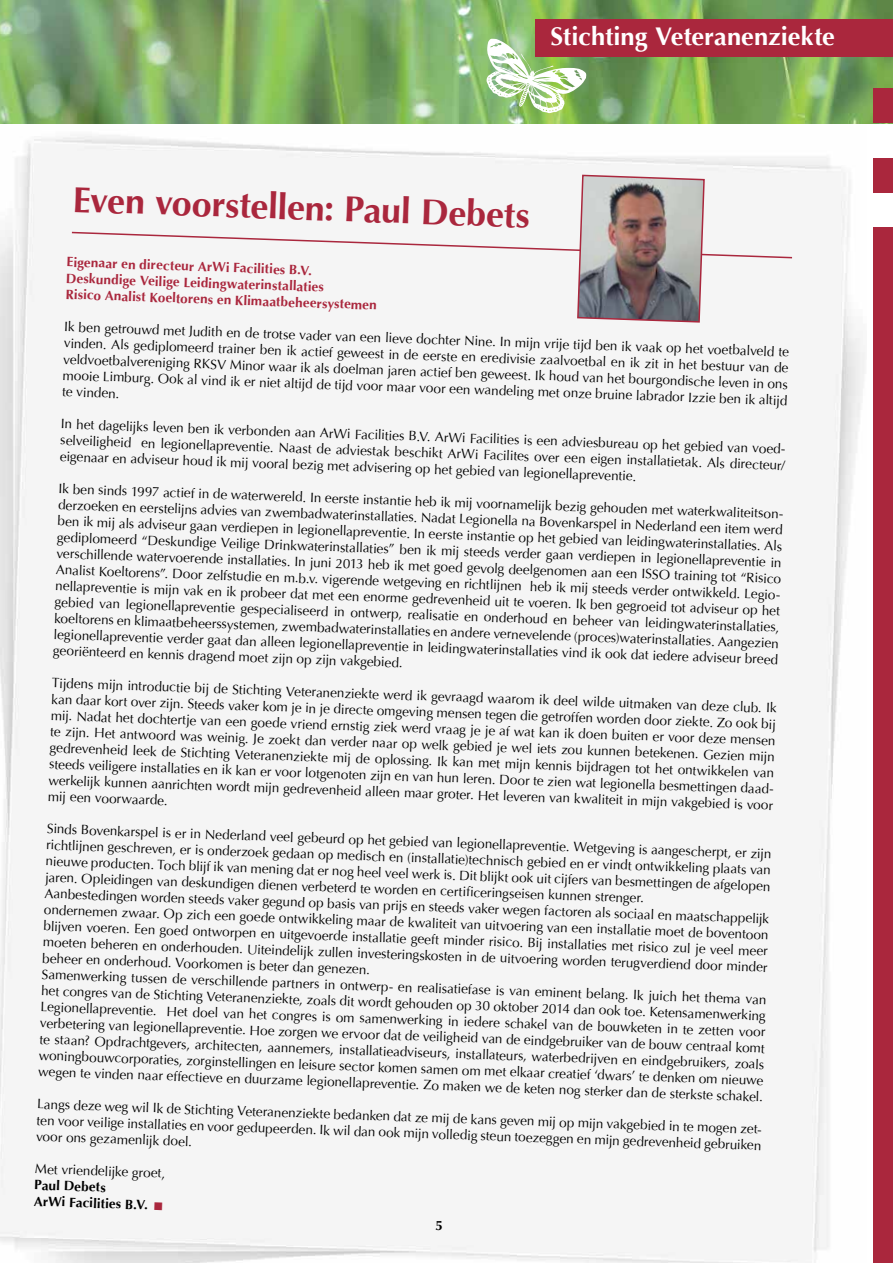
<style>
.page{position:relative;width:893px;height:1263px;background:#fff}
.page>*{position:absolute;margin:0;border:0;box-sizing:border-box;transform-origin:0 0}
.t1{font:700 36px "Optima";color:#aa273d}
.t2{font:700 25.5px "Optima";color:#fff}
.t3{font:13.5px/16.2px "Optima";color:#000}
.t4{font:700 13.5px/16.2px "Optima";color:#aa273d}
.t5{font:700 13.5px/16.2px "Optima";color:#000}
</style>
<div class="page">
<div style="left:873px;top:227px;width:20px;height:1036px;background:#aa273d"></div>
<div style="left:873px;top:158px;width:20px;height:35px;background:#aa273d"></div>
<div style="left:0;top:135px;width:865px;height:1128px;background:#f5f5f5"></div>
<img style="left:0;top:0;width:893px;height:123px">
<div style="left:536px;top:19px;width:357px;height:38px;background:#aa273d"></div>
<div style="left:873px;top:89px;width:20px;height:34px;background:#aa273d"></div>
<svg style="left:486px;top:38px;width:102px;height:75px"></svg>
<svg style="left:70px;top:174px;width:724px;height:149px"></svg>
<svg style="left:155px;top:1202px;width:7px;height:8px"></svg>
<h2 class="t2" style="left:550px;top:21px;width:286px">Stichting Veteranenziekte</h2>
<h1 class="t1" style="left:74px;top:178px;width:459px;rotate:2deg">Even voorstellen: Paul Debets</h1>
<p class="t4" style="left:67px;top:254px;width:313px;rotate:2deg">Eigenaar en directeur ArWi Facilities B.V.<br>Deskundige Veilige Leidingwaterinstallaties<br>Risico Analist Koeltorens en Klimaatbeheersystemen</p>
<p class="t3" style="left:65px;top:319px;width:727px;text-align:justify;rotate:2deg">Ik ben getrouwd met Judith en de trotse vader van een lieve dochter Nine. In mijn vrije tijd ben ik vaak op het voetbalveld te vinden. Als gediplomeerd trainer ben ik actief geweest in de eerste en eredivisie zaalvoetbal en ik zit in het bestuur van de veldvoetbalvereniging RKSV Minor waar ik als doelman jaren actief ben geweest. Ik houd van het bourgondische leven in ons mooie Limburg. Ook al vind ik er niet altijd de tijd voor maar voor een wandeling met onze bruine labrador Izzie ben ik altijd te vinden.</p>
<p class="t3" style="left:61px;top:416px;width:729px;rotate:2deg">In het dagelijks leven ben ik verbonden aan ArWi Facilities B.V. ArWi Facilities is een adviesbureau op het gebied van voed&shy;selveiligheid en legionellapreventie. Naast de adviestak beschikt ArWi Facilites over een eigen installatietak. Als directeur/ eigenaar en adviseur houd ik mij vooral bezig met advisering op het gebied van legionellapreventie.</p>
<p class="t3" style="left:59px;top:481px;width:729px;rotate:2deg">Ik ben sinds 1997 actief in de waterwereld. In eerste instantie heb ik mij voornamelijk bezig gehouden met waterkwaliteitson&shy;derzoeken en eerstelijns advies van zwembadwaterinstallaties. Nadat Legionella na Bovenkarspel in Nederland een item werd ben ik mij als adviseur gaan verdiepen in legionellapreventie. In eerste instantie op het gebied van leidingwaterinstallaties. Als gediplomeerd “Deskundige Veilige Drinkwaterinstallaties” ben ik mij steeds verder gaan verdiepen in legionellapreventie in verschillende watervoerende installaties. In juni 2013 heb ik met goed gevolg deelgenomen aan een ISSO training tot “Risico Analist Koeltorens”. Door zelfstudie en m.b.v. vigerende wetgeving en richtlijnen heb ik mij steeds verder ontwikkeld. Legio&shy;nellapreventie is mijn vak en ik probeer dat met een enorme gedrevenheid uit te voeren. Ik ben gegroeid tot adviseur op het gebied van legionellapreventie gespecialiseerd in ontwerp, realisatie en onderhoud en beheer van leidingwaterinstallaties, koeltorens en klimaatbeheerssystemen, zwembadwaterinstallaties en andere vernevelende (proces)waterinstallaties. Aangezien legionellapreventie verder gaat dan alleen legionellapreventie in leidingwaterinstallaties vind ik ook dat iedere adviseur breed georiënteerd en kennis dragend moet zijn op zijn vakgebied.</p>
<p class="t3" style="left:52px;top:675px;width:729px;rotate:2deg">Tijdens mijn introductie bij de Stichting Veteranenziekte werd ik gevraagd waarom ik deel wilde uitmaken van deze club. Ik kan daar kort over zijn. Steeds vaker kom je in je directe omgeving mensen tegen die getroffen worden door ziekte. Zo ook bij mij. Nadat het dochtertje van een goede vriend ernstig ziek werd vraag je je af wat kan ik doen buiten er voor deze mensen te zijn. Het antwoord was weinig. Je zoekt dan verder naar op welk gebied je wel iets zou kunnen betekenen. Gezien mijn gedrevenheid leek de Stichting Veteranenziekte mij de oplossing. Ik kan met mijn kennis bijdragen tot het ontwikkelen van steeds veiligere installaties en ik kan er voor lotgenoten zijn en van hun leren. Door te zien wat legionella besmettingen daad&shy;werkelijk kunnen aanrichten wordt mijn gedrevenheid alleen maar groter. Het leveren van kwaliteit in mijn vakgebied is voor mij een voorwaarde.</p>
<p class="t3" style="left:47px;top:821px;width:727px;rotate:2deg">Sinds Bovenkarspel is er in Nederland veel gebeurd op het gebied van legionellapreventie. Wetgeving is aangescherpt, er zijn richtlijnen geschreven, er is onderzoek gedaan op medisch en (installatie)technisch gebied en er vindt ontwikkeling plaats van nieuwe producten. Toch blijf ik van mening dat er nog heel veel werk is. Dit blijkt ook uit cijfers van besmettingen de afgelopen jaren. Opleidingen van deskundigen dienen verbeterd te worden en certifi ceringseisen kunnen strenger.<br>Aanbestedingen worden steeds vaker gegund op basis van prijs en steeds vaker wegen factoren als sociaal en maatschappelijk ondernemen zwaar. Op zich een goede ontwikkeling maar de kwaliteit van uitvoering van een installatie moet de boventoon blijven voeren. Een goed ontworpen en uitgevoerde installatie geeft minder risico. Bij installaties met risico zul je veel meer moeten beheren en onderhouden. Uiteindelijk zullen investeringskosten in de uitvoering worden terugverdiend door minder beheer en onderhoud. Voorkomen is beter dan genezen.<br>Samenwerking tussen de verschillende partners in ontwerp- en realisatiefase is van eminent belang. Ik juich het thema van het congres van de Stichting Veteranenziekte, zoals dit wordt gehouden op 30 oktober 2014 dan ook toe. Ketensamenwerking Legionellapreventie. Het doel van het congres is om samenwerking in iedere schakel van de bouwketen in te zetten voor verbetering van legionellapreventie. Hoe zorgen we ervoor dat de veiligheid van de eindgebruiker van de bouw centraal komt te staan? Opdrachtgevers, architecten, aannemers, installatieadviseurs, installateurs, waterbedrijven en eindgebruikers, zoals woningbouwcorporaties, zorginstellingen en leisure sector komen samen om met elkaar creatief ‘dwars’ te denken om nieuwe wegen te vinden naar effectieve en duurzame legionellapreventie. Zo maken we de keten nog sterker dan de sterkste schakel.</p>
<p class="t3" style="left:38px;top:1096px;width:729px;rotate:2deg">Langs deze weg wil Ik de Stichting Veteranenziekte bedanken dat ze mij de kans geven mij op mijn vakgebied in te mogen zet&shy;ten voor veilige installaties en voor gedupeerden. Ik wil dan ook mijn volledig steun toezeggen en mijn gedrevenheid gebruiken voor ons gezamenlijk doel.</p>
<p class="t3" style="left:35px;top:1160px;width:132px;rotate:2deg">Met vriendelijke groet,</p>
<p class="t5" style="left:35px;top:1177px;width:116px;rotate:2deg">Paul Debets<br>ArWi Facilities B.V.</p>
<p class="t5" style="left:436px;top:1217px;width:9px">5</p>
</div>
